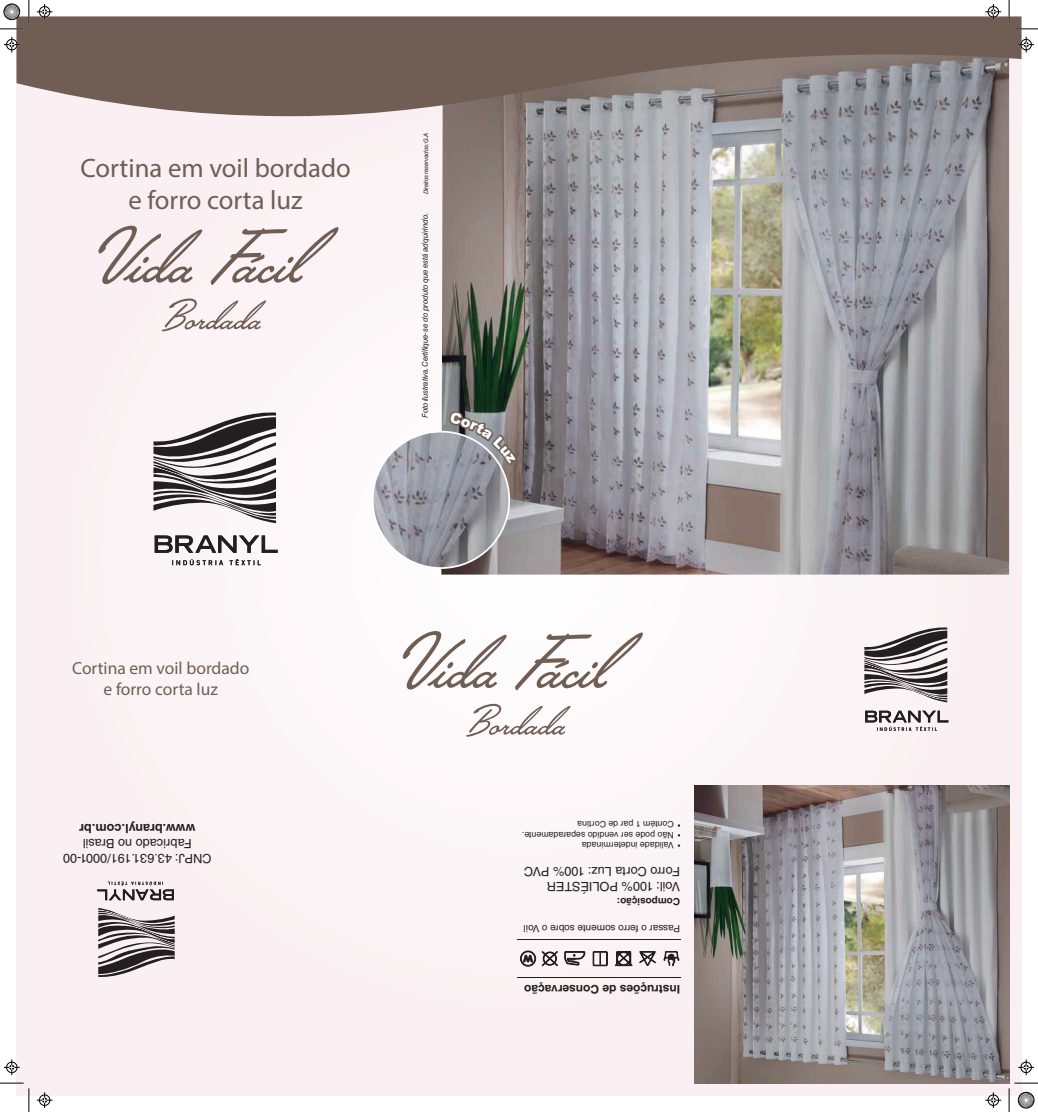
<style>
.page{position:relative;width:1038px;height:1112px;background:#fff}
.page>*{position:absolute;margin:0;border:0;box-sizing:border-box;transform-origin:0 0}
.t1{font:101.41px "Lakeside";color:#705e54}
.t2{font:54.95px "Lakeside";color:#705e54}
.t3{font:26.69px/32px "Myriad Pro";color:#705e54;text-align:center}
.t4{font:17.5px/21px "Myriad Pro";color:#705e54;text-align:center}
.t5{font:12.69px/15.2px "Helvetica LT Std";color:#231f20;text-align:center}
.t6{font:700 12.69px "Helvetica LT Std";color:#231f20}
.t7{font:700 11.99px "Helvetica LT Std";color:#231f20}
.t8{font:9.97px "Helvetica LT Std";color:#231f20}
.t9{font:700 9.97px "Helvetica LT Std";color:#231f20}
.t10{font:8.84px/10.6px "Helvetica LT Std";color:#231f20}
.t11{font:italic 7.88px "Helvetica LT Std";letter-spacing:-.02em;color:#231f20}
.t12{font:italic 6.12px "Helvetica LT Std";letter-spacing:-.03em;color:#231f20}
</style>
<div class="page">
<div style="left:16px;top:16px;width:1005px;height:1079px;background:#fbf3f5"></div>
<img style="left:441px;top:116px;width:568px;height:459px">
<svg style="left:153px;top:412px;width:123px;height:111px"></svg>
<svg style="left:155px;top:535px;width:122px;height:18px"></svg>
<svg style="left:172px;top:559px;width:89px;height:6px"></svg>
<img style="left:373px;top:432px;width:136px;height:136px;border-radius:68px">
<svg style="left:98px;top:908px;width:77px;height:69px"></svg>
<svg style="left:97px;top:882px;width:77px;height:18px"></svg>
<img style="left:694px;top:786px;width:315px;height:297px">
<svg style="left:663px;top:951px;width:16px;height:15px"></svg>
<svg style="left:639px;top:951px;width:16px;height:15px"></svg>
<svg style="left:520px;top:951px;width:16px;height:15px"></svg>
<svg style="left:564px;top:951px;width:21px;height:14px"></svg>
<svg style="left:542px;top:951px;width:16px;height:15px"></svg>
<svg style="left:615px;top:951px;width:17px;height:15px"></svg>
<svg style="left:593px;top:951px;width:14px;height:15px"></svg>
<hr style="left:517px;top:977px;width:163px;height:1px;background:#231f20">
<hr style="left:517px;top:939px;width:163px;height:1px;background:#231f20">
<svg style="left:16px;top:16px;width:1005px;height:100px;background:#7d6e68"></svg>
<svg style="left:864px;top:627px;width:83px;height:75px"></svg>
<svg style="left:865px;top:711px;width:83px;height:20px"></svg>
<hr style="left:0;top:1082px;width:24px;height:2px;background:#fff">
<hr style="left:1014px;top:1082px;width:23px;height:2px;background:#fff">
<svg style="left:0;top:1083px;width:30px;height:29px"></svg>
<svg style="left:1008px;top:0;width:29px;height:30px"></svg>
<svg style="left:37px;top:4px;width:15px;height:16px"></svg>
<svg style="left:985px;top:4px;width:16px;height:16px"></svg>
<svg style="left:37px;top:1092px;width:15px;height:16px"></svg>
<svg style="left:985px;top:1092px;width:16px;height:16px"></svg>
<svg style="left:4px;top:37px;width:16px;height:15px"></svg>
<svg style="left:4px;top:1059px;width:16px;height:16px"></svg>
<svg style="left:1018px;top:37px;width:16px;height:15px"></svg>
<svg style="left:1018px;top:1059px;width:16px;height:16px"></svg>
<svg style="left:0;top:0;width:30px;height:30px"></svg>
<svg style="left:1008px;top:1083px;width:29px;height:29px"></svg>
<svg style="left:447px;top:409px;width:73px;height:59px;background:#888586"></svg>
<h3 class="t3" style="left:80px;top:151px;width:272px">Cortina em voil bordado e forro corta luz</h3>
<h1 class="t1" style="left:91px;top:186px;width:214px">Vida Fácil</h1>
<h2 class="t2" style="left:162px;top:277px;width:100px">Bordada</h2>
<p class="t12" style="left:422px;top:194px;width:64px;rotate:-90deg">Direitos reservados: G.A</p>
<p class="t11" style="left:420px;top:418px;width:206px;rotate:-90deg">Foto ilustrativa. Certifique-se do produto que está adquirindo.</p>
<h3 class="t4" style="left:72px;top:657px;width:179px">Cortina em voil bordado e forro corta luz</h3>
<p class="t6" style="left:195px;top:836px;width:118px;rotate:-180deg">www.branyl.com.br</p>
<p class="t5" style="left:212px;top:866px;width:150px;rotate:-180deg">CNPJ: 43.631.191/0001-00<br>Fabricado no Brasil</p>
<h1 class="t1" style="left:395px;top:591px;width:214px">Vida Fácil</h1>
<h2 class="t2" style="left:466px;top:682px;width:100px">Bordada</h2>
<p class="t10" style="left:673px;top:851px;width:153px;rotate:-180deg">Validade indeterminada<br>Não pode ser vendido separadamente.<br>Contém 1 par de Cortina</p>
<p class="t5" style="left:680px;top:894px;width:157px;text-align:left;rotate:-180deg">Voil: 100% POLIÉSTER<br>Forro Corta Luz: 100% PVC</p>
<p class="t9" style="left:680px;top:907px;width:65px;rotate:-180deg">Composição:</p>
<p class="t8" style="left:680px;top:934px;width:158px;rotate:-180deg">Passar o ferro somente sobre o Voil</p>
<p class="t7" style="left:680px;top:996px;width:157px;rotate:-180deg">Instruções de Conservação</p>
</div>
